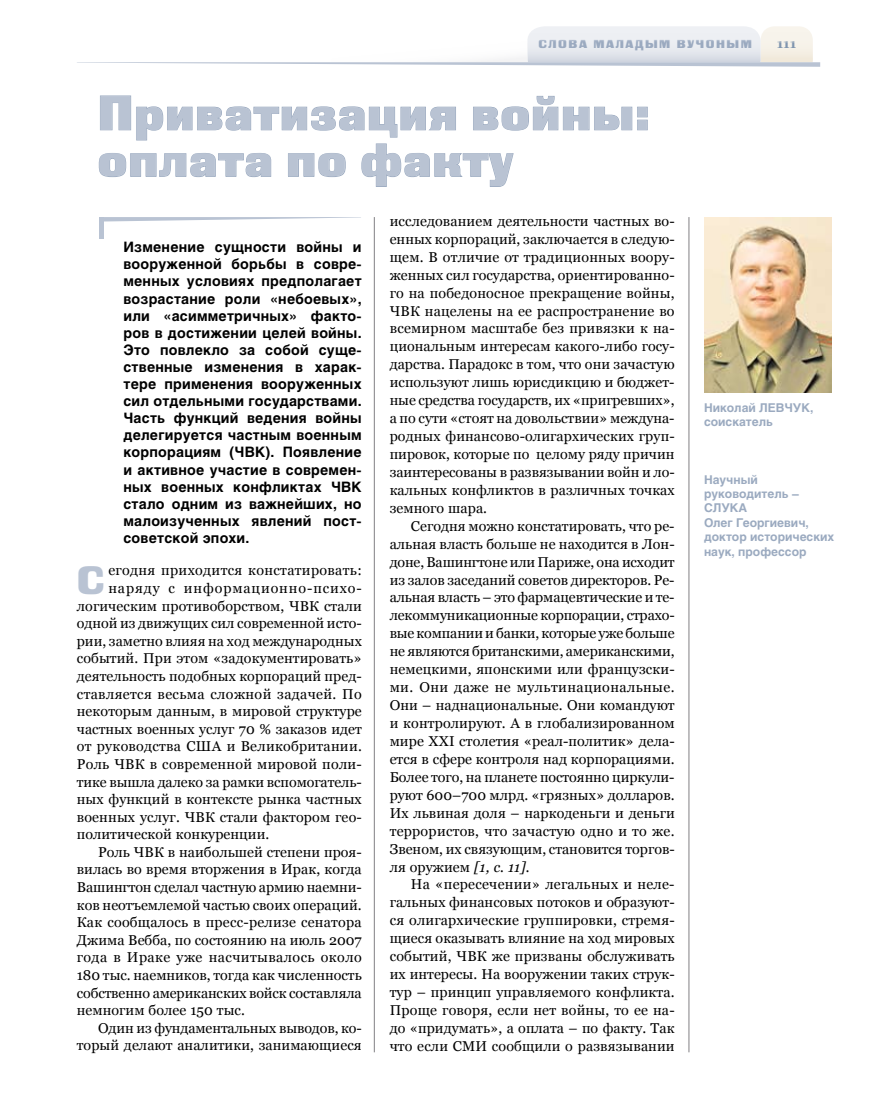
<style>
.page{position:relative;width:872px;height:1106px;background:#fff}
.page>*{position:absolute;margin:0;border:0;box-sizing:border-box;transform-origin:0 0}
.t1{font:48.3px/46.5px "Black Grotesk C";letter-spacing:.025em;color:#b9c3d3}
.t2{font:39.3px "Black Grotesk C";color:#b9c3d3}
.t3{font:14.25px/18px "Georgia";letter-spacing:.005em;color:#000;text-align:justify}
.t4{font:700 14.25px/17.1px "Helios";letter-spacing:.015em;color:#000;text-align:justify}
.t5{font:14.25px "Georgia";letter-spacing:.025em;color:#000}
.t6{font:14.25px "Georgia";letter-spacing:.03em;color:#000}
.t7{font:14.25px "Georgia";letter-spacing:.065em;color:#000}
.t8{font:700 13.5px "Georgia";color:#8095af}
.t9{font:700 12px/14.4px "Helios";color:#9baac0}
.t10{font:12px "Black Grotesk C";letter-spacing:.13em;color:#9baac0}
.s1{font-style:italic}
</style>
<div class="page">
<svg style="left:77px;top:26px;width:743px;height:41px"></svg>
<img style="left:704px;top:217px;width:127px;height:175px">
<hr style="left:688px;top:217px;width:1px;height:835px;background:#818084">
<hr style="left:374px;top:217px;width:1px;height:835px;background:#818084">
<svg style="left:99px;top:95px;width:549px;height:92px"></svg>
<svg style="left:104px;top:217px;width:257px;height:4px"></svg>
<div style="left:99px;top:217px;width:5px;height:21px;background:#b9c3d3"></div>
<p class="t10" style="left:538px;top:37px;width:215px">сЛОВА МАЛАДЫМ ВУЧОНЫМ</p>
<p class="t8" style="left:776px;top:36px;width:22px">111</p>
<h1 class="t1" style="left:98px;top:89px;width:553px">Приватизация войны: оплата по факту</h1>
<p class="t4" style="left:123px;top:238px;width:240px">Изменение сущности войны и вооруженной борьбы в совре&shy;менных условиях предполагает возрастание роли «небоевых», или «асимметричных» факто&shy;ров в достижении целей войны.<br>Это повлекло за собой суще&shy;ственные изменения в харак&shy;тере применения вооруженных сил отдельными государствами.<br>Часть функций ведения войны делегируется частным военным корпорациям (ЧВК</p>
<p class="t4" style="left:123px;top:444px;width:240px;text-align:left;text-indent:142px">). Появление и активное участие в современ&shy;ных военных конфликтах ЧВК стало одним из важнейших, но малоизученных явлений пост&shy;советской эпохи.</p>
<h2 class="t2" style="left:77px;top:557px;width:30px">С</h2>
<p class="t5" style="left:108px;top:562px;width:255px">егодня приходится констатировать:</p>
<p class="t7" style="left:108px;top:580px;width:255px">наряду с информационно-психо-</p>
<p class="t3" style="left:77px;top:596px;width:286px">логическим противоборством, ЧВК стали</p>
<p class="t3" style="left:77px;top:614px;width:286px">одной из движущих сил современной исто-</p>
<p class="t3" style="left:77px;top:632px;width:286px">рии, заметно влияя на ход международных</p>
<p class="t3" style="left:77px;top:649px;width:286px">событий. При этом «задокументировать»</p>
<p class="t3" style="left:77px;top:667px;width:286px">деятельность подобных корпораций пред-</p>
<p class="t5" style="left:77px;top:685px;width:286px">ставляется весьма сложной задачей. По</p>
<p class="t3" style="left:77px;top:702px;width:286px">некоторым данным, в мировой структуре</p>
<p class="t3" style="left:77px;top:719px;width:286px">частных военных услуг 70 % заказов идет</p>
<p class="t3" style="left:77px;top:737px;width:286px">от руководства США и Великобритании.</p>
<p class="t3" style="left:77px;top:755px;width:286px">Роль ЧВК в современной мировой поли-</p>
<p class="t3" style="left:77px;top:772px;width:286px">тике вышла далеко за рамки вспомогатель-</p>
<p class="t3" style="left:77px;top:790px;width:286px">ных функций в контексте рынка частных</p>
<p class="t3" style="left:77px;top:807px;width:286px">военных услуг. ЧВК стали фактором гео-</p>
<p class="t3" style="left:77px;top:825px;width:194px">политической конкуренции.</p>
<p class="t3" style="left:98px;top:843px;width:265px">Роль ЧВК в наибольшей степени проя-</p>
<p class="t3" style="left:77px;top:860px;width:286px">вилась во время вторжения в Ирак, когда</p>
<p class="t3" style="left:77px;top:878px;width:286px">Вашингтон сделал частную армию наемни-</p>
<p class="t3" style="left:77px;top:895px;width:286px">ков неотъемлемой частью своих операций.</p>
<p class="t3" style="left:77px;top:913px;width:286px">Как сообщалось в пресс-релизе сенатора</p>
<p class="t3" style="left:77px;top:930px;width:286px">Джима Вебба, по состоянию на июль 2007</p>
<p class="t6" style="left:77px;top:949px;width:286px">года в Ираке уже насчитывалось около</p>
<p class="t3" style="left:77px;top:966px;width:286px">180 тыс. наемников, тогда как численность</p>
<p class="t3" style="left:77px;top:983px;width:286px">собственно американских войск составляла</p>
<p class="t3" style="left:77px;top:1001px;width:170px">немногим более 150 тыс.</p>
<p class="t3" style="left:98px;top:1018px;width:265px">Один из фундаментальных выводов, ко-</p>
<p class="t3" style="left:77px;top:1036px;width:286px">торый делают аналитики, занимающиеся</p>
<p class="t3" style="left:390px;top:212px;width:286px">исследованием деятельности частных во&shy;енных корпораций, заключается в следую&shy;щем. В отличие от традиционных воору&shy;женных сил государства, ориентированно&shy;го на победоносное прекращение войны, ЧВК нацелены на ее распространение во всемирном масштабе без привязки к на&shy;циональным интересам какого-либо госу&shy;дарства. Парадокс в том, что они зачастую используют лишь юрисдикцию и бюджет&shy;ные средства государств, их «пригревших», а по сути «стоят на довольствии» междуна&shy;родных финансово-олигархических груп&shy;пировок, которые по целому ряду причин заинтересованы в развязывании войн и ло&shy;кальных конфликтов в различных точках земного шара.</p>
<p class="t3" style="left:390px;top:517px;width:286px;text-indent:21px">Сегодня можно констатировать, что ре&shy;альная власть больше не находится в Лон&shy;доне, Вашингтоне или Париже, она исходит из залов заседаний советов директоров. Ре&shy;альная власть – это фармацевтические и те&shy;лекоммуникационные корпорации, страхо&shy;вые компании и банки, которые уже больше не являются британскими, американскими, немецкими, японскими или французски&shy;ми. Они даже не мультинациональные.<br>Они – наднациональные. Они командуют и контролируют. А в глобализированном мире XXI столетия «реал-политик» дела&shy;ется в сфере контроля над корпорациями.<br>Более того, на планете постоянно циркули&shy;руют 600–700 млрд. «грязных» долларов.<br>Их львиная доля – наркоденьги и деньги террористов, что зачастую одно и то же.<br>Звеном, их связующим, становится торгов&shy;ля оружием <span class="s1">[1, с. 11].</span></p>
<p class="t3" style="left:390px;top:875px;width:286px;text-indent:21px">На «пересечении» легальных и неле&shy;гальных финансовых потоков и образуют&shy;ся олигархические группировки, стремя&shy;щиеся оказывать влияние на ход мировых событий, ЧВК же призваны обслуживать их интересы. На вооружении таких струк&shy;тур – принцип управляемого конфликта.<br>Проще говоря, если нет войны, то ее на&shy;до «придумать», а оплата – по факту. Так что если СМИ сообщили о развязывании</p>
<p class="t9" style="left:704px;top:400px;width:111px">Николай Левчук, соискатель</p>
<p class="t9" style="left:704px;top:472px;width:132px">Научный руководитель –<br>Слука<br>Олег Георгиевич, доктор исторических наук, профессор</p>
</div>
